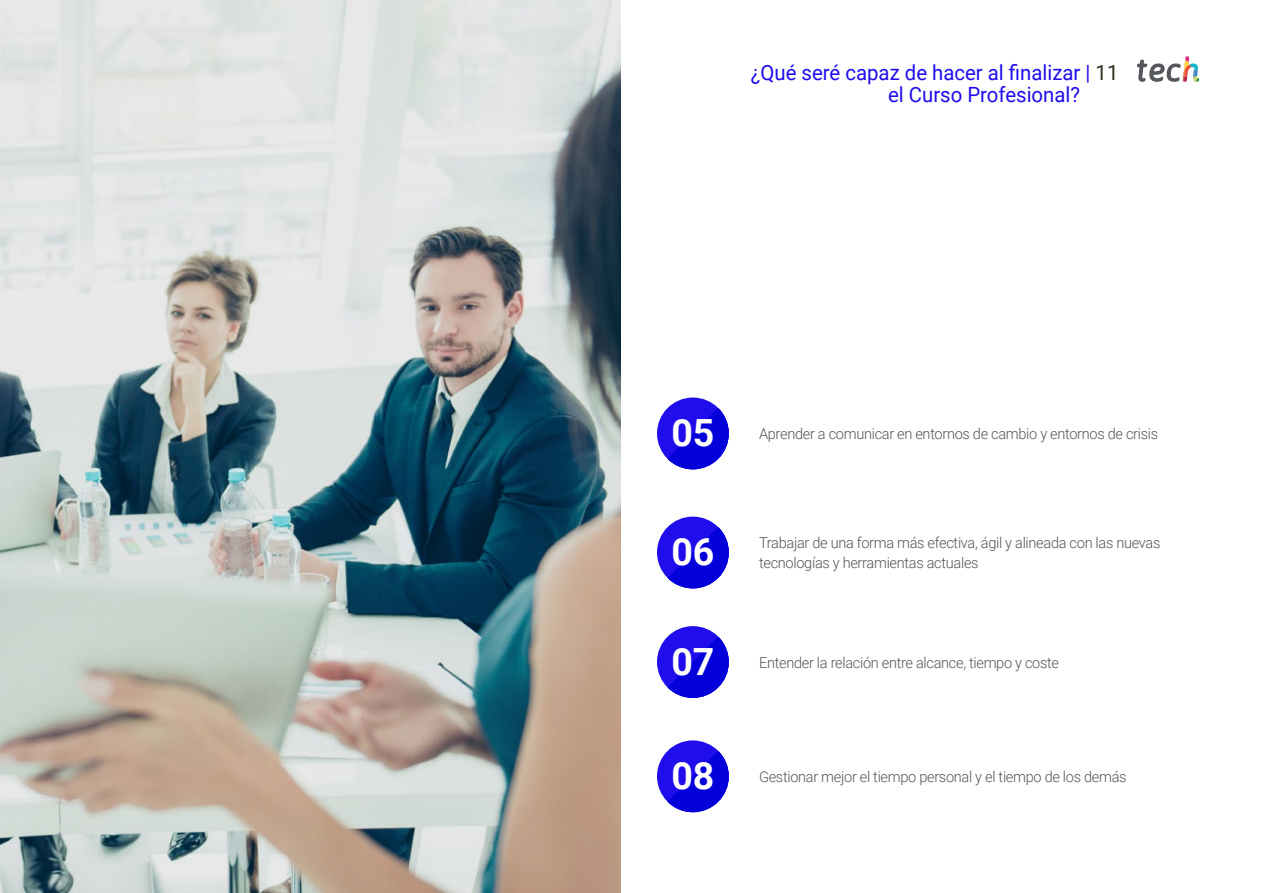
<style>
.page{position:relative;width:1263px;height:893px;background:#fff}
.page>*{position:absolute;margin:0;border:0;box-sizing:border-box;transform-origin:0 0}
.t1{font:700 37.5px "Roboto";color:#fff}
.t2{font:21px/22.5px "Roboto";color:#1f0dec}
.t3{font:300 15px/19.5px "Roboto";letter-spacing:-.02em;color:#52555b}
.s1{color:#312e20}
</style>
<div class="page">
<div style="left:657px;top:517px;width:72px;height:71px;background:#1f0dec;border-radius:50%"></div>
<svg style="left:667px;top:527px;width:62px;height:61px"></svg>
<div style="left:657px;top:740px;width:72px;height:72px;background:#1f0dec;border-radius:50%"></div>
<svg style="left:667px;top:751px;width:62px;height:61px"></svg>
<div style="left:657px;top:626px;width:72px;height:72px;background:#1f0dec;border-radius:50%"></div>
<svg style="left:667px;top:637px;width:62px;height:61px"></svg>
<div style="left:657px;top:398px;width:72px;height:71px;background:#1f0dec;border-radius:50%"></div>
<svg style="left:667px;top:408px;width:62px;height:61px"></svg>
<img style="left:0;top:0;width:621px;height:893px">
<svg style="left:1137px;top:56px;width:62px;height:26px"></svg>
<h2 class="t2" style="left:888px;top:60px;width:232px;text-indent:-137px">¿Qué seré capaz de hacer al finalizar | <span class="s1">11 </span>el Curso Profesional?</h2>
<h1 class="t1" style="left:671px;top:407px;width:45px">05</h1>
<p class="t3" style="left:759px;top:423px;width:401px">Aprender a comunicar en entornos de cambio y entornos de crisis</p>
<h1 class="t1" style="left:671px;top:526px;width:45px">06</h1>
<p class="t3" style="left:759px;top:533px;width:403px">Trabajar de una forma más efectiva, ágil y alineada con las nuevas tecnologías y herramientas actuales</p>
<h1 class="t1" style="left:671px;top:635px;width:45px">07</h1>
<p class="t3" style="left:759px;top:652px;width:301px">Entender la relación entre alcance, tiempo y coste</p>
<h1 class="t1" style="left:671px;top:749px;width:45px">08</h1>
<p class="t3" style="left:759px;top:766px;width:369px">Gestionar mejor el tiempo personal y el tiempo de los demás</p>
</div>
